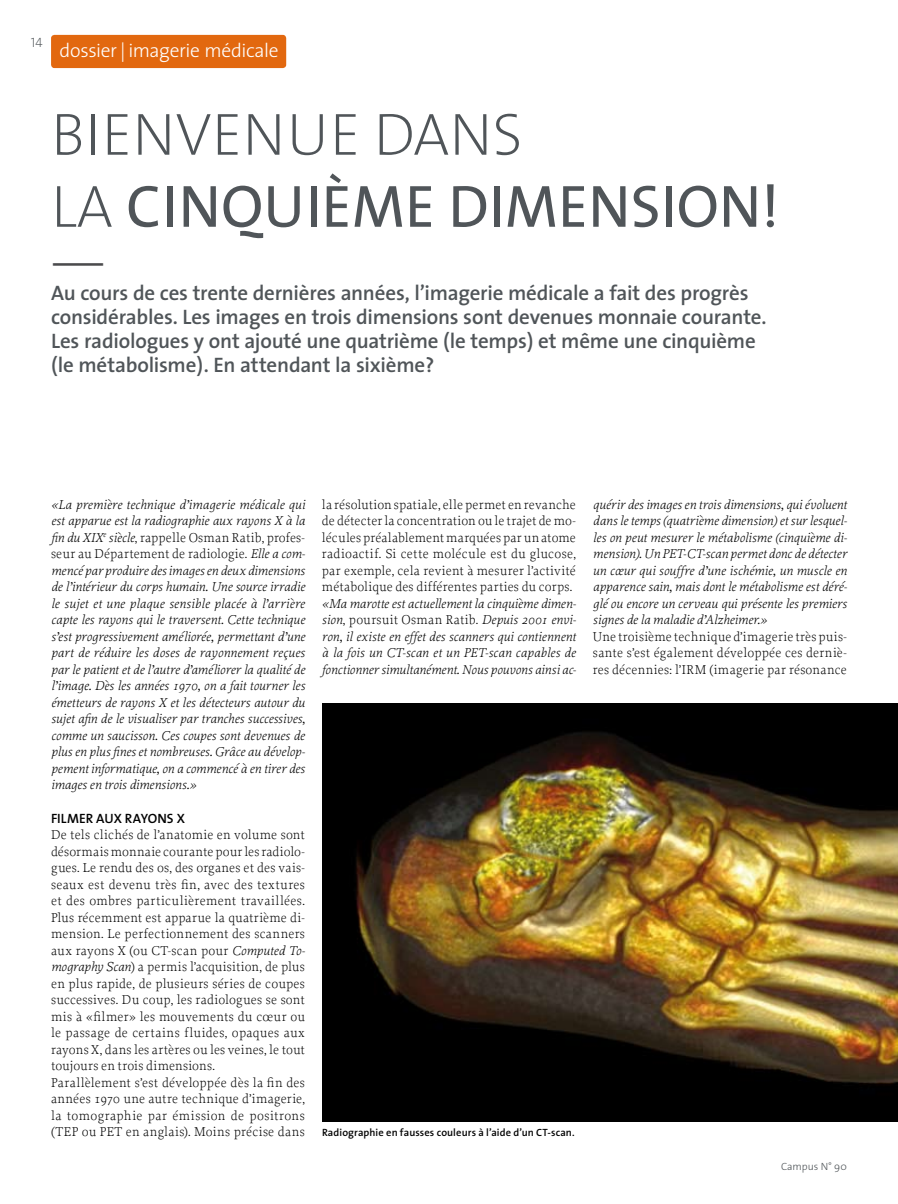
<style>
.page{position:relative;width:898px;height:1204px;background:#fff}
.page>*{position:absolute;margin:0;border:0;box-sizing:border-box;transform-origin:0 0}
.t1{font:60px/72px "The Sans";color:#505559}
.t2{font:italic 500 49.5px "Proforma";color:#4b4b4d}
.t3{font:600 21px/24px "The Sans";letter-spacing:-.01em;color:#505559}
.t4{font:300 19.5px "The Sans";letter-spacing:-.02em;color:#fff}
.t5{font:italic 300 13.5px/16.5px "Proforma";letter-spacing:.005em;color:#000;text-align:justify}
.t6{font:300 13.5px/16.5px "Proforma";letter-spacing:.02em;color:#000;text-align:justify}
.t7{font:600 13.5px "The Sans";color:#000}
.t8{font:13.5px "The Sans Extra Light Caps";color:#505559}
.t9{font:600 10.5px "The Sans";letter-spacing:.01em;color:#000}
.t10{font:300 10.5px "The Sans";color:#505559}
.s1{font-weight:200}
.s2{font-style:normal}
.s3{font-style:italic}
</style>
<div class="page">
<div style="left:51px;top:35px;width:235px;height:33px;background:#e2680f;border-radius:3px"></div>
<img style="left:322px;top:703px;width:575px;height:418px">
<p class="t8" style="left:31px;top:31px;width:13px">14</p>
<h3 class="t4" style="left:60px;top:34px;width:220px">dossier | imagerie médicale</h3>
<h1 class="t1" style="left:51px;top:97px;width:729px"><span class="s1">BIENVENUE DANS<br>LA</span> CINQUIÈME DIMENSION!</h1>
<h2 class="t2" style="left:51px;top:229px;width:51px">—</h2>
<p class="t3" style="left:51px;top:280px;width:716px">Au cours de ces trente dernières années, l’imagerie médicale a fait des progrès considérables. Les images en trois dimensions sont devenues monnaie courante.<br>Les radiologues y ont ajouté une quatrième (le temps) et même une cinquième (le métabolisme). En attendant la sixième?</p>
<p class="t5" style="left:51px;top:496px;width:255px">«La première technique d’imagerie médicale qui est apparue est la radiographie aux rayons X à la fin du XIX<sup>e</sup> siècle<span class="s2">, rappelle Osman Ratib, profes&shy;seur au Département de radiologie.</span> Elle a com&shy;mencé par produire des images en deux dimensions de l’intérieur du corps humain. Une source irradie le sujet et une plaque sensible placée à l’arrière capte les rayons qui le traversent. Cette technique s’est progressivement améliorée, permettant d’une part de réduire les doses de rayonnement reçues par le patient et de l’autre d’améliorer la qualité de l’image. Dès les années 1970, on a fait tourner les émetteurs de rayons X et les détecteurs autour du sujet afin de le visualiser par tranches successives, comme un saucisson. Ces coupes sont devenues de plus en plus fines et nombreuses. Grâce au dévelop&shy;pement informatique, on a commencé à en tirer des images en trois dimensions.»</p>
<p class="t7" style="left:51px;top:806px;width:8px">filmer</p>
<p class="t7" style="left:96px;top:806px;width:61px">aux rayons</p>
<p class="t7" style="left:177px;top:806px;width:4px">X</p>
<p class="t6" style="left:51px;top:826px;width:255px;text-align:left">De tels clichés de l’anatomie en volume sont désormais monnaie courante pour les radiolo&shy;gues. Le rendu des os, des organes et des vais&shy;seaux est devenu très fin, avec des textures et des ombres particulièrement travaillées.<br>Plus récemment est apparue la quatrième di&shy;mension. Le perfectionnement des scanners aux rayons X (ou CT-scan pour <span class="s3">Computed To&shy;mography Scan</span>) a permis l’acquisition, de plus en plus rapide, de plusieurs séries de coupes successives. Du coup, les radiologues se sont mis à «filmer» les mouvements du cœur ou le passage de certains fluides, opaques aux rayons X, dans les artères ou les veines, le tout toujours en trois dimensions.<br>Parallèlement s’est développée dès la fin des années 1970 une autre technique d’imagerie, la tomographie par émission de positrons (TEP ou PET en anglais). Moins précise dans</p>
<p class="t6" style="left:322px;top:496px;width:255px">la résolution spatiale, elle permet en revanche de détecter la concentration ou le trajet de mo&shy;lécules préalablement marquées par un atome radioactif. Si cette molécule est du glucose, par exemple, cela revient à mesurer l’activité métabolique des différentes parties du corps.</p>
<p class="t5" style="left:322px;top:594px;width:255px">«Ma marotte est actuellement la cinquième dimen&shy;sion<span class="s2">, poursuit Osman Ratib.</span> Depuis 2001 envi&shy;ron, il existe en effet des scanners qui contiennent à la fois un CT-scan et un PET-scan capables de fonctionner simultanément. Nous pouvons ainsi ac-</p>
<p class="t9" style="left:322px;top:1123px;width:254px">Radiographie en fausses couleurs à l’aide d’un CT-scan.</p>
<p class="t5" style="left:592px;top:495px;width:255px">quérir des images en trois dimensions, qui évoluent dans le temps (quatrième dimension) et sur lesquel&shy;les on peut mesurer le métabolisme (cinquième di&shy;mension). Un PET-CT-scan permet donc de détecter un cœur qui souffre d’une ischémie, un muscle en apparence sain, mais dont le métabolisme est déré&shy;glé ou encore un cerveau qui présente les premiers signes de la maladie d’Alzheimer.»</p>
<p class="t6" style="left:592px;top:628px;width:255px">Une troisième technique d’imagerie très puis&shy;sante s’est également développée ces derniè&shy;res décennies: l’IRM (imagerie par résonance</p>
<p class="t10" style="left:780px;top:1157px;width:67px">Campus N° 90</p>
</div>
